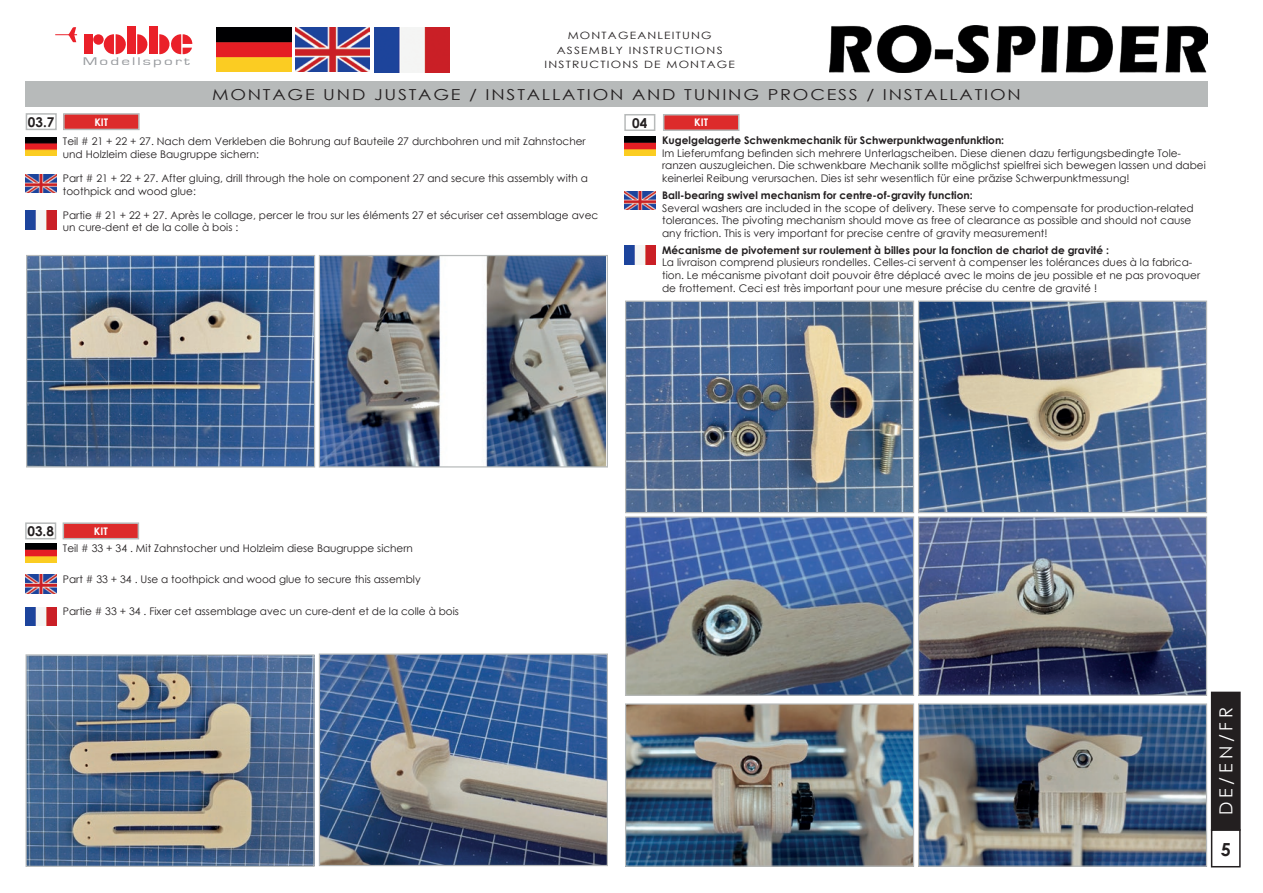
<style>
.page{position:relative;width:1263px;height:893px;background:#fff}
.page>*{position:absolute;margin:0;border:0;box-sizing:border-box;transform-origin:0 0}
.t1{font:18px "Century Gothic";color:#fff}
.t2{font:700 18px "Century Gothic";color:#231f20}
.t3{font:15.15px "Century Gothic";letter-spacing:.1em;color:#231f20;scale:1.19 1}
.t4{font:700 13.5px "Century Gothic";color:#231f20}
.t5{font:11.4px "Eurostile";letter-spacing:.125em;color:#989b9f;scale:1.5 1}
.t6{font:10.5px/12.6px "Century Gothic";color:#231f20}
.t7{font:700 10.5px "Century Gothic";color:#231f20}
.t8{font:700 10.5px "Century Gothic";color:#fff}
.t9{font:10.05px/14.4px "Century Gothic";letter-spacing:.1em;color:#231f20;text-align:center;scale:1.19 1}
</style>
<div class="page">
<div style="left:1211px;top:692px;width:29px;height:138px;background:#231f20"></div>
<div style="left:1211px;top:692px;width:30px;height:139px;border:2px solid #231f20"></div>
<div style="left:1211px;top:829px;width:30px;height:38px;border:2px solid #231f20"></div>
<div style="left:127px;top:27px;width:9px;height:27px;background:#ea2029"></div>
<div style="left:149px;top:27px;width:9px;height:27px;background:#ea2029"></div>
<div style="left:84px;top:34px;width:9px;height:20px;background:#ea2029"></div>
<svg style="left:137px;top:34px;width:11px;height:20px"></svg>
<svg style="left:103px;top:34px;width:23px;height:20px"></svg>
<div style="left:93px;top:34px;width:11px;height:11px;background:#ea2029;border-radius:50%"></div>
<svg style="left:55px;top:27px;width:22px;height:15px"></svg>
<svg style="left:159px;top:34px;width:33px;height:21px"></svg>
<img style="left:217px;top:27px;width:74px;height:45px">
<img style="left:295px;top:27px;width:75px;height:45px">
<img style="left:374px;top:27px;width:76px;height:45px">
<img style="left:829px;top:26px;width:379px;height:46px">
<div style="left:25px;top:81px;width:1182px;height:25px;background:#b7baba"></div>
<img style="left:25px;top:137px;width:32px;height:19px">
<div style="left:26px;top:113px;width:31px;height:17px;border:2px solid #b7baba"></div>
<img style="left:28px;top:257px;width:285px;height:208px">
<div style="left:26px;top:255px;width:289px;height:212px;border:1px solid #b7baba"></div>
<img style="left:25px;top:174px;width:32px;height:19px">
<img style="left:25px;top:211px;width:32px;height:19px">
<div style="left:64px;top:114px;width:75px;height:15px;background:#dd2b2b"></div>
<div style="left:63px;top:113px;width:77px;height:17px;border:2px solid #b7baba"></div>
<img style="left:25px;top:544px;width:32px;height:19px">
<div style="left:25px;top:522px;width:31px;height:17px;border:2px solid #b7baba"></div>
<img style="left:28px;top:656px;width:285px;height:209px">
<div style="left:26px;top:654px;width:289px;height:213px;border:1px solid #b7baba"></div>
<img style="left:25px;top:575px;width:32px;height:19px">
<img style="left:25px;top:607px;width:32px;height:19px">
<img style="left:625px;top:136px;width:31px;height:19px">
<div style="left:624px;top:114px;width:31px;height:17px;border:2px solid #b7baba"></div>
<img style="left:920px;top:303px;width:285px;height:208px">
<div style="left:918px;top:301px;width:289px;height:212px;border:1px solid #b7baba"></div>
<img style="left:625px;top:191px;width:31px;height:19px">
<img style="left:625px;top:246px;width:31px;height:19px">
<img style="left:627px;top:303px;width:285px;height:208px">
<div style="left:625px;top:301px;width:289px;height:212px;border:1px solid #b7baba"></div>
<div style="left:63px;top:523px;width:75px;height:16px;background:#dd2b2b"></div>
<div style="left:63px;top:522px;width:76px;height:17px;border:2px solid #b7baba"></div>
<div style="left:664px;top:115px;width:75px;height:15px;background:#dd2b2b"></div>
<div style="left:663px;top:114px;width:76px;height:17px;border:2px solid #b7baba"></div>
<img style="left:321px;top:257px;width:285px;height:208px">
<div style="left:319px;top:255px;width:289px;height:212px;border:1px solid #b7baba"></div>
<img style="left:321px;top:655px;width:285px;height:209px">
<div style="left:319px;top:653px;width:289px;height:213px;border:1px solid #b7baba"></div>
<img style="left:920px;top:518px;width:285px;height:176px">
<div style="left:918px;top:516px;width:289px;height:180px;border:1px solid #b7baba"></div>
<img style="left:627px;top:518px;width:285px;height:176px">
<div style="left:625px;top:516px;width:289px;height:180px;border:1px solid #b7baba"></div>
<img style="left:920px;top:705px;width:285px;height:160px">
<div style="left:918px;top:703px;width:289px;height:164px;border:1px solid #b7baba"></div>
<img style="left:627px;top:705px;width:285px;height:160px">
<div style="left:625px;top:703px;width:289px;height:164px;border:1px solid #b7baba"></div>
<p class="t4" style="left:28px;top:112px;width:28px">03.7</p>
<p class="t9" style="left:557px;top:28px;width:141px">MONTAGEANLEITUNG<br>ASSEMBLY INSTRUCTIONS</p>
<p class="t5" style="left:83px;top:55px;width:73px">Modellsport</p>
<p class="t9" style="left:544px;top:57px;width:161px">INSTRUCTIONS DE MONTAGE</p>
<h2 class="t3" style="left:212px;top:84px;width:681px">MONTAGE UND JUSTAGE / INSTALLATION AND TUNING PROCESS / INSTALLATION</h2>
<p class="t6" style="left:63px;top:135px;width:524px">Teil # 21 + 22 + 27. Nach dem Verkleben die Bohrung auf Bauteile 27 durchbohren und mit Zahnstocher und Holzleim diese Baugruppe sichern:</p>
<p class="t4" style="left:632px;top:112px;width:17px">04</p>
<p class="t8" style="left:94px;top:114px;width:15px">KIT</p>
<p class="t8" style="left:694px;top:115px;width:15px">KIT</p>
<p class="t7" style="left:662px;top:132px;width:344px">Kugelgelagerte Schwenkmechanik für Schwerpunktwagenfunktion:</p>
<p class="t6" style="left:662px;top:147px;width:545px">Im Lieferumfang befinden sich mehrere Unterlagscheiben. Diese dienen dazu fertigungsbedingte Tole&shy;ranzen auszugleichen. Die schwenkbare Mechanik sollte möglichst spielfrei sich bewegen lassen und dabei keinerlei Reibung verursachen. Dies ist sehr wesentlich für eine präzise Schwerpunktmessung!</p>
<p class="t6" style="left:63px;top:172px;width:526px">Part # 21 + 22 + 27. After gluing, drill through the hole on component 27 and secure this assembly with a toothpick and wood glue:</p>
<p class="t6" style="left:63px;top:209px;width:537px">Partie # 21 + 22 + 27. Après le collage, percer le trou sur les éléments 27 et sécuriser cet assemblage avec un cure-dent et de la colle à bois :</p>
<p class="t7" style="left:662px;top:187px;width:312px">Ball-bearing swivel mechanism for centre-of-gravity function:</p>
<p class="t6" style="left:662px;top:201px;width:533px">Several washers are included in the scope of delivery. These serve to compensate for production-related tolerances. The pivoting mechanism should move as free of clearance as possible and should not cause any friction. This is very important for precise centre of gravity measurement!</p>
<p class="t7" style="left:662px;top:242px;width:448px">Mécanisme de pivotement sur roulement à billes pour la fonction de chariot de gravité :</p>
<p class="t6" style="left:662px;top:256px;width:540px">La livraison comprend plusieurs rondelles. Celles-ci servent à compenser les tolérances dues à la fabrica&shy;tion. Le mécanisme pivotant doit pouvoir être déplacé avec le moins de jeu possible et ne pas provoquer de frottement. Ceci est très important pour une mesure précise du centre de gravité !</p>
<p class="t4" style="left:27px;top:521px;width:28px">03.8</p>
<p class="t8" style="left:94px;top:523px;width:15px">KIT</p>
<p class="t6" style="left:63px;top:542px;width:352px">Teil # 33 + 34 . Mit Zahnstocher und Holzleim diese Baugruppe sichern</p>
<p class="t6" style="left:63px;top:573px;width:359px">Part # 33 + 34 . Use a toothpick and wood glue to secure this assembly</p>
<p class="t6" style="left:63px;top:605px;width:398px">Partie # 33 + 34 . Fixer cet assemblage avec un cure-dent et de la colle à bois</p>
<h1 class="t1" style="left:1213px;top:815px;width:109px;rotate:-90deg">DE/EN/FR</h1>
<h1 class="t2" style="left:1221px;top:836px;width:12px">5</h1>
</div>
